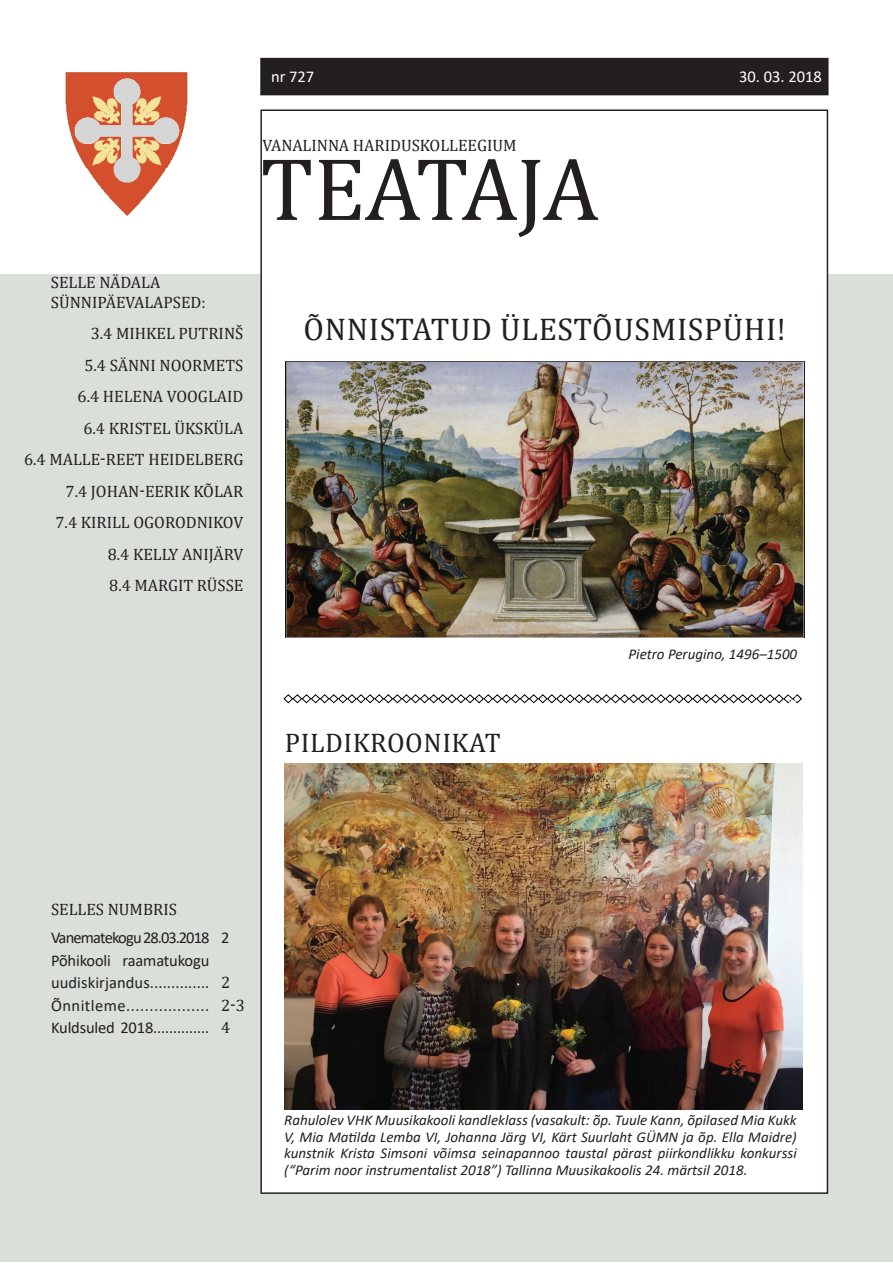
<style>
.page{position:relative;width:893px;height:1263px;background:#fff}
.page>*{position:absolute;margin:0;border:0;box-sizing:border-box;transform-origin:0 0}
.t1{font:90px "Cambria";letter-spacing:-.015em;color:#231f20}
.t2{font:31.5px "Cambria";letter-spacing:.02em;color:#231f20}
.t3{font:27px "Cambria";letter-spacing:.02em;color:#231f20}
.t4{font:16.5px "Cambria";color:#231f20}
.t5{font:16.5px/22.5px "Calibri";letter-spacing:-.01em;color:#231f20}
.t6{font:16.5px "Calibri";letter-spacing:.03em;color:#231f20}
.t7{font:16.5px "Calibri";letter-spacing:-.06em;color:#231f20}
.t8{font:16.5px "Calibri";color:#fff}
.t9{font:italic 15px/16.5px "Calibri";color:#231f20;text-align:justify}
</style>
<div class="page">
<div style="left:1px;top:275px;width:892px;height:987px;background:#dadfd9"></div>
<div style="left:260px;top:109px;width:568px;height:1085px;background:#fff;border:1px solid #231f20"></div>
<div style="left:260px;top:58px;width:568px;height:37px;background:#231f20"></div>
<img style="left:65px;top:72px;width:123px;height:144px">
<svg style="left:283px;top:694px;width:519px;height:10px"></svg>
<img style="left:284px;top:764px;width:519px;height:345px">
<img style="left:285px;top:362px;width:519px;height:276px">
<p class="t8" style="left:271px;top:65px;width:45px">nr 727</p>
<p class="t8" style="left:739px;top:65px;width:84px">30. 03. 2018</p>
<p class="t4" style="left:51px;top:273px;width:111px">SELLE NÄDALA</p>
<p class="t4" style="left:51px;top:293px;width:156px">SÜNNIPÄEVALAPSED:</p>
<p class="t4" style="left:91px;top:324px;width:154px">3.4 MIHKEL PUTRINŠ</p>
<p class="t4" style="left:84px;top:355px;width:160px">5.4 SÄNNI NOORMETS</p>
<p class="t4" style="left:78px;top:387px;width:167px">6.4 HELENA VOOGLAID</p>
<p class="t4" style="left:83px;top:418px;width:162px">6.4 KRISTEL ÜKSKÜLA</p>
<p class="t4" style="left:24px;top:450px;width:221px">6.4 MALLE-REET HEIDELBERG</p>
<p class="t4" style="left:66px;top:481px;width:179px">7.4 JOHAN-EERIK KÕLAR</p>
<p class="t4" style="left:55px;top:513px;width:189px">7.4 KIRILL OGORODNIKOV</p>
<p class="t4" style="left:108px;top:544px;width:137px">8.4 KELLY ANIJÄRV</p>
<p class="t4" style="left:109px;top:576px;width:136px">8.4 MARGIT RÜSSE</p>
<p class="t4" style="left:263px;top:136px;width:256px">VANALINNA HARIDUSKOLLEEGIUM</p>
<p class="t1" style="left:260px;top:136px;width:340px">TEATAJA</p>
<p class="t2" style="left:304px;top:310px;width:484px">ÕNNISTATUD ÜLESTÕUSMISPÜHI!</p>
<p class="t9" style="left:628px;top:645px;width:170px">Pietro Perugino, 1496–1500</p>
<p class="t3" style="left:285px;top:727px;width:218px">PILDIKROONIKAT</p>
<p class="t4" style="left:51px;top:899px;width:127px">SELLES NUMBRIS</p>
<p class="t7" style="left:51px;top:926px;width:160px">Vanematekogu 28.03.2018</p>
<p class="t5" style="left:51px;top:949px;width:160px">Põhikooli raamatukogu uudiskirjandus..............</p>
<p class="t6" style="left:51px;top:994px;width:160px">Õnnitleme..................</p>
<p class="t5" style="left:51px;top:1016px;width:160px">Kuldsuled 2018..............</p>
<p class="t5" style="left:221px;top:926px;width:10px">2</p>
<p class="t4" style="left:221px;top:973px;width:11px">2</p>
<p class="t4" style="left:221px;top:995px;width:25px">2-3</p>
<p class="t4" style="left:221px;top:1018px;width:11px">4</p>
<p class="t9" style="left:284px;top:1111px;width:514px">Rahulolev VHK Muusikakooli kandleklass (vasakult: õp. Tuule Kann, õpilased Mia Kukk V, Mia Matilda Lemba VI, Johanna Järg VI, Kärt Suurlaht GÜMN ja õp. Ella Maidre) kunstnik Krista Simsoni võimsa seinapannoo taustal pärast piirkondlikku konkurssi (“Parim noor instrumentalist 2018”) Tallinna Muusikakoolis 24. märtsil 2018.</p>
</div>
